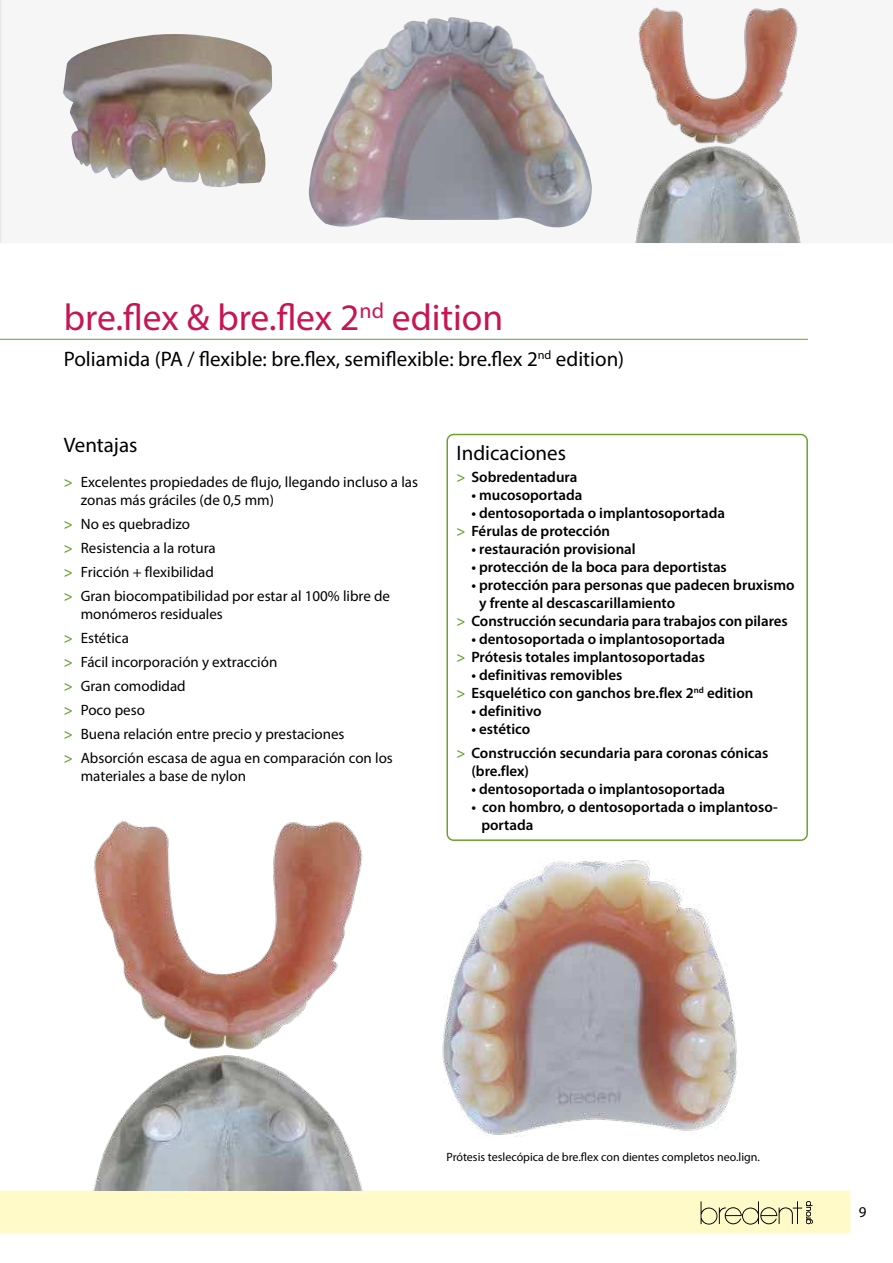
<style>
.page{position:relative;width:893px;height:1263px;background:#fff}
.page>*{position:absolute;margin:0;border:0;box-sizing:border-box;transform-origin:0 0}
.t1{font:37.5px "Myriad Pro";color:#c71553}
.t2{font:21px "Myriad Pro";color:#000}
.t3{font:600 15px/18px "Myriad Pro";color:#000}
.t4{font:15px/24px "Myriad Pro";color:#000}
.t5{font:12px "Myriad Pro";color:#000}
.s1{font-weight:600;color:#6ba230}
.s2{color:#6ba230}
</style>
<div class="page">
<div style="left:0;top:1191px;width:850px;height:42px;background:#fffac7"></div>
<div style="left:701px;top:1208px;width:15px;height:15px;background:#fffac7;border-radius:50%"></div>
<div style="left:743px;top:1208px;width:15px;height:15px;background:#fffac7;border-radius:50%"></div>
<hr style="left:0;top:0;width:2px;height:244px;background:#f1f1f1">
<img style="left:63px;top:34px;width:209px;height:154px">
<img style="left:308px;top:17px;width:284px;height:211px">
<div style="left:446px;top:434px;width:362px;height:407px;border:2px solid #6ba230;border-radius:6px"></div>
<hr style="left:0;top:339px;width:808px;height:1px;background:#6ba230">
<img style="left:635px;top:146px;width:166px;height:96px">
<img style="left:638px;top:7px;width:160px;height:137px">
<img style="left:442px;top:860px;width:295px;height:277px">
<img style="left:93px;top:1055px;width:270px;height:135px">
<img style="left:94px;top:821px;width:269px;height:229px">
<h1 class="t1" style="left:64px;top:299px;width:441px">bre.flex &amp; bre.flex 2<sup>nd</sup> edition</h1>
<h2 class="t2" style="left:64px;top:348px;width:562px">Poliamida (PA / flexible: bre.flex, semiflexible: bre.flex 2<sup>nd</sup> edition)</h2>
<h2 class="t2" style="left:64px;top:435px;width:75px">Ventajas</h2>
<p class="t4" style="left:81px;top:473px;width:339px;line-height:18px;text-indent:-17px"><span class="s1">&gt;</span> Excelentes propiedades de flujo, llegando incluso a las zonas más gráciles (de 0,5 mm)</p>
<p class="t4" style="left:64px;top:512px;width:328px"><span class="s1">&gt;</span> No es quebradizo<br><span class="s1">&gt;</span> Resistencia a la rotura<br><span class="s1">&gt;</span> Fricción + flexibilidad<br><span class="s1">&gt;</span> Gran biocompatibilidad por estar al 100% libre de</p>
<p class="t4" style="left:64px;top:602px;width:331px;text-indent:17px">monómeros residuales<br><span class="s1">&gt;</span> Estética<br><span class="s1">&gt;</span> Fácil incorporación y extracción<br><span class="s1">&gt;</span> Gran comodidad<br><span class="s1">&gt;</span> Poco peso<br><span class="s1">&gt;</span> Buena relación entre precio y prestaciones<br><span class="s1">&gt;</span> Absorción escasa de agua en comparación con los</p>
<p class="t4" style="left:81px;top:764px;width:167px">materiales a base de nylon</p>
<h2 class="t2" style="left:456px;top:442px;width:111px">Indicaciones</h2>
<p class="t3" style="left:456px;top:468px;width:122px"><span class="s2">&gt;</span> Sobredentadura</p>
<p class="t3" style="left:471px;top:486px;width:112px">• mucosoportada</p>
<p class="t3" style="left:456px;top:504px;width:270px;text-indent:15px">• dentosoportada o implantosoportada <span class="s2">&gt;</span> Férulas de protección</p>
<p class="t3" style="left:471px;top:540px;width:166px">• restauración provisional</p>
<p class="t3" style="left:471px;top:558px;width:257px">• protección de la boca para deportistas</p>
<p class="t3" style="left:471px;top:576px;width:325px">• protección para personas que padecen bruxismo</p>
<p class="t3" style="left:479px;top:594px;width:198px">y frente al descascarillamiento</p>
<p class="t3" style="left:456px;top:612px;width:333px"><span class="s2">&gt;</span> Construcción secundaria para trabajos con pilares</p>
<p class="t3" style="left:456px;top:630px;width:270px;text-indent:15px">• dentosoportada o implantosoportada <span class="s2">&gt;</span> Prótesis totales implantosoportadas</p>
<p class="t3" style="left:456px;top:666px;width:298px;text-indent:15px">• definitivas removibles<br><span class="s2">&gt;</span> Esquelético con ganchos bre.flex 2<sup>nd</sup> edition</p>
<p class="t3" style="left:471px;top:702px;width:72px">• definitivo</p>
<p class="t3" style="left:456px;top:717px;width:313px;line-height:24px;text-indent:15px">• estético<br><span class="s2">&gt;</span> Construcción secundaria para coronas cónicas</p>
<p class="t3" style="left:471px;top:762px;width:59px">(bre.flex)</p>
<p class="t3" style="left:471px;top:780px;width:255px">• dentosoportada o implantosoportada</p>
<p class="t3" style="left:481px;top:798px;width:298px;text-indent:-10px">• con hombro, o dentosoportada o implantoso&shy;portada</p>
<p class="t5" style="left:446px;top:1151px;width:315px">Prótesis teslecópica de bre.flex con dientes completos neo.lign.</p>
<p class="t4" style="left:859px;top:1201px;width:9px">9</p>
</div>
